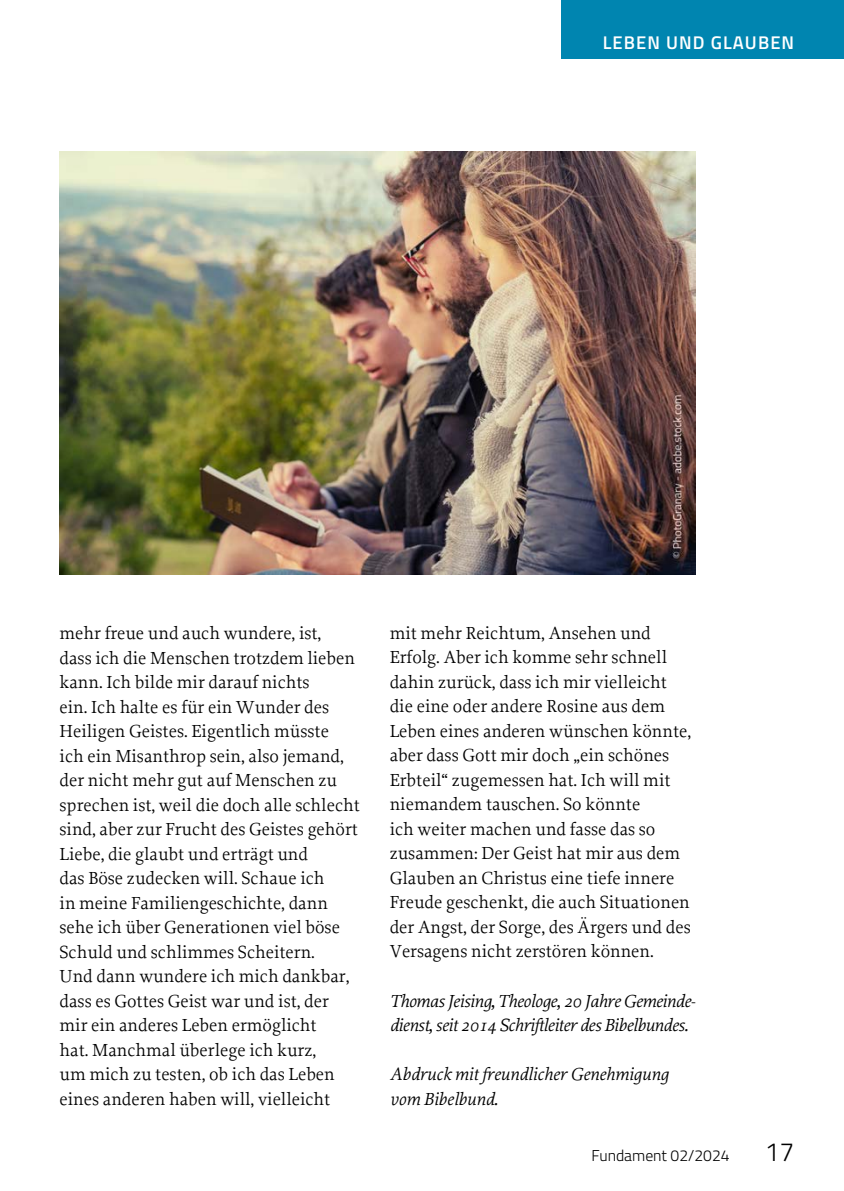
<style>
.page{position:relative;width:844px;height:1191px;background:#fff}
.page>*{position:absolute;margin:0;border:0;box-sizing:border-box;transform-origin:0 0}
.t1{font:300 26.25px "Titillium";color:#000}
.t2{font:18.38px/24.5px "Proforma";color:#000}
.t3{font:italic 18.38px/24.5px "Proforma";letter-spacing:-.02em;color:#000}
.t4{font:italic 18.38px/24.5px "Proforma";color:#000}
.t5{font:600 18.38px "Titillium";letter-spacing:.06em;color:#fff}
.t6{font:300 15.75px "Titillium";color:#000}
</style>
<div class="page">
<img style="left:60px;top:151px;width:634px;height:424px">
<div style="left:561px;top:0;width:282px;height:58px;background:#0085b0"></div>
<p class="t5" style="left:602px;top:28px;width:193px">LEBEN UND GLAUBEN</p>
<p class="t2" style="left:60px;top:620px;width:302px">mehr freue und auch wundere, ist,<br>dass ich die Menschen trotzdem lieben kann. Ich bilde mir darauf nichts<br>ein. Ich halte es für ein Wunder des Heiligen Geistes. Eigentlich müsste<br>ich ein Misanthrop sein, also jemand, der nicht mehr gut auf Menschen zu sprechen ist, weil die doch alle schlecht sind, aber zur Frucht des Geistes gehört Liebe, die glaubt und erträgt und<br>das Böse zudecken will. Schaue ich<br>in meine Familiengeschichte, dann sehe ich über Generationen viel böse Schuld und schlimmes Scheitern.<br>Und dann wundere ich mich dankbar, dass es Gottes Geist war und ist, der mir ein anderes Leben ermöglicht<br>hat. Manchmal überlege ich kurz,<br>um mich zu testen, ob ich das Leben eines anderen haben will, vielleicht</p>
<p class="t2" style="left:389px;top:620px;width:303px">mit mehr Reichtum, Ansehen und Erfolg. Aber ich komme sehr schnell dahin zurück, dass ich mir vielleicht die eine oder andere Rosine aus dem Leben eines anderen wünschen könnte, aber dass Gott mir doch „ein schönes Erbteil“ zugemessen hat. Ich will mit niemandem tauschen. So könnte<br>ich weiter machen und fasse das so zusammen: Der Geist hat mir aus dem Glauben an Christus eine tiefe innere Freude geschenkt, die auch Situationen der Angst, der Sorge, des Ärgers und des Versagens nicht zerstören können.</p>
<p class="t3" style="left:389px;top:987px;width:307px">Thomas Jeising, Theologe, 20 Jahre Gemeinde&shy;dienst, seit 2014 Schriftleiter des Bibelbundes.</p>
<p class="t4" style="left:389px;top:1061px;width:280px">Abdruck mit freundlicher Genehmigung vom Bibelbund.</p>
<p class="t6" style="left:591px;top:1143px;width:140px">Fundament 02/2024</p>
<h1 class="t1" style="left:764px;top:1132px;width:31px">17</h1>
</div>
